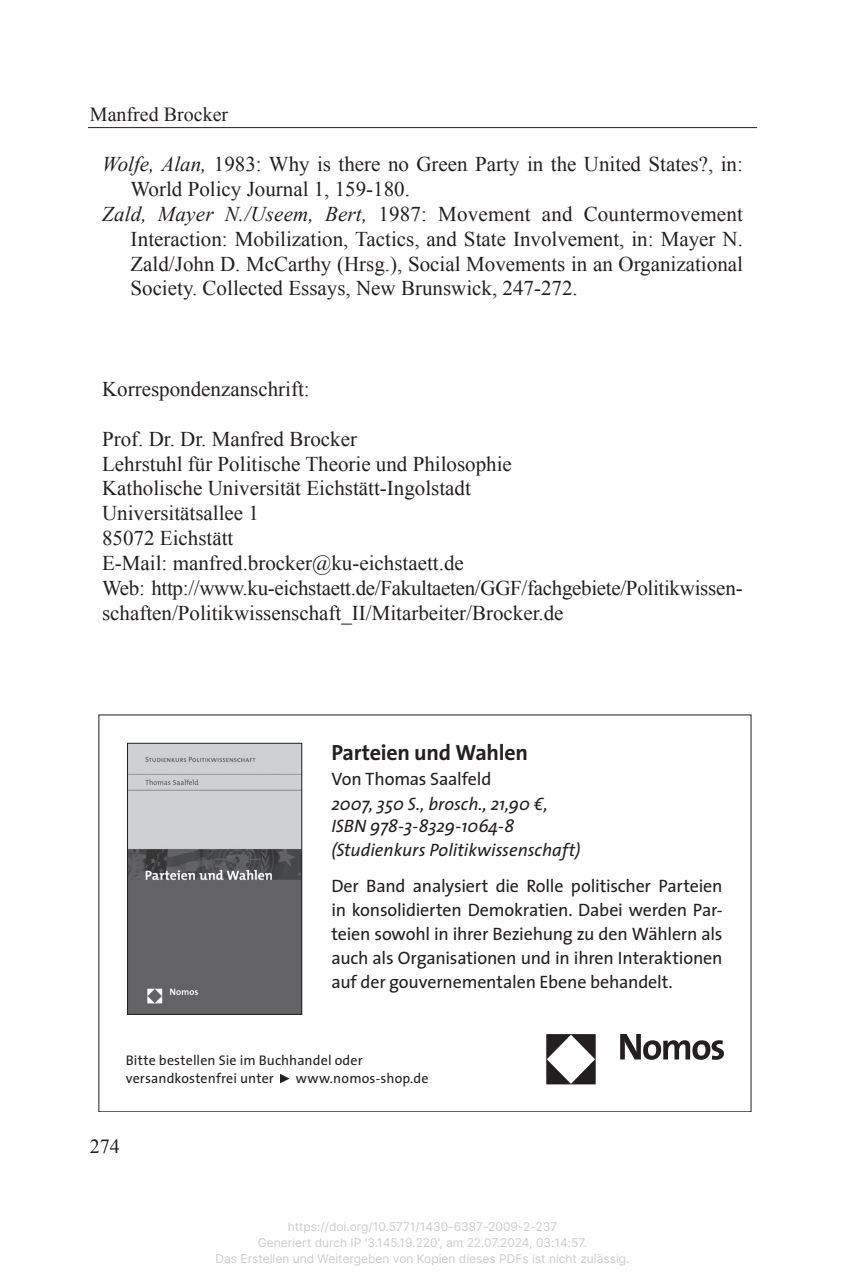
<style>
.page{position:relative;width:845px;height:1287px;background:#fff}
.page>*{position:absolute;margin:0;border:0;box-sizing:border-box;transform-origin:0 0}
.t1{font:700 22px "The Sans";letter-spacing:-.015em;color:#231f20}
.t2{font:21px/25px "Times New Roman";color:#231f20}
.t3{font:20px "Times New Roman";color:#231f20}
.t4{font:18px/24px "The Sans";letter-spacing:-.01em;color:#231f20;text-align:justify}
.t5{font:italic 18px/22px "The Sans";color:#231f20}
.t6{font:14px/18px "The Sans";letter-spacing:.01em;color:#231f20}
.t7{font:12px/16px "Inter";color:#ccc;text-align:center}
.s1{font-style:italic}
</style>
<div class="page">
<hr style="left:88px;top:127px;width:669px;height:1px;background:#231f20">
<img style="left:129px;top:745px;width:171px;height:268px">
<div style="left:127px;top:743px;width:175px;height:272px;border:1px solid #231f20"></div>
<img style="left:546px;top:1034px;width:178px;height:51px">
<svg style="left:280px;top:1074px;width:10px;height:9px"></svg>
<p class="t3" style="left:90px;top:101px;width:140px">Manfred Brocker</p>
<p class="t2" style="left:102px;top:151px;width:642px"><span class="s1">Wolfe, Alan,</span> 1983: Why is there no Green Party in the United States?, in:</p>
<p class="t2" style="left:130px;top:176px;width:281px">World Policy Journal 1, 159-180.</p>
<p class="t2" style="left:102px;top:201px;width:642px"><span class="s1">Zald, Mayer N./Useem, Bert,</span> 1987: Movement and Countermovement</p>
<p class="t2" style="left:130px;top:226px;width:614px">Interaction: Mobilization, Tactics, and State Involvement, in: Mayer N.</p>
<p class="t2" style="left:130px;top:251px;width:614px">Zald/John D. McCarthy (Hrsg.), Social Movements in an Organizational</p>
<p class="t2" style="left:130px;top:276px;width:449px">Society. Collected Essays, New Brunswick, 247-272.</p>
<p class="t2" style="left:102px;top:376px;width:209px">Korrespondenzanschrift:</p>
<p class="t2" style="left:102px;top:426px;width:642px">Prof. Dr. Dr. Manfred Brocker<br>Lehrstuhl für Politische Theorie und Philosophie<br>Katholische Universität Eichstätt-Ingolstadt<br>Universitätsallee 1<br>85072 Eichstätt<br>E-Mail: manfred.brocker@ku-eichstaett.de<br>Web: http://www.ku-eichstaett.de/Fakultaeten/GGF/fachgebiete/Politikwissen&shy;schaften/Politikwissenschaft_II/Mitarbeiter/Brocker.de</p>
<p class="t1" style="left:331px;top:738px;width:198px">Parteien und Wahlen</p>
<p class="t4" style="left:331px;top:767px;width:161px">Von Thomas Saalfeld</p>
<p class="t5" style="left:331px;top:793px;width:218px">2007, 350 S., brosch., 21,90 €,<br>ISBN 978-3-8329-1064-8</p>
<p class="t5" style="left:331px;top:839px;width:250px">(Studienkurs Politikwissenschaft)</p>
<p class="t4" style="left:331px;top:874px;width:393px">Der Band analysiert die Rolle politischer Parteien in konsolidierten Demokratien. Dabei werden Par&shy;teien sowohl in ihrer Beziehung zu den Wählern als auch als Organisationen und in ihren Interaktionen auf der gouvernementalen Ebene behandelt.</p>
<p class="t6" style="left:126px;top:1052px;width:238px">Bitte bestellen Sie im Buchhandel oder versandkostenfrei unter</p>
<p class="t6" style="left:296px;top:1070px;width:134px">www.nomos-shop.de</p>
<p class="t3" style="left:90px;top:1132px;width:31px">274</p>
<p class="t7" style="left:215px;top:1219px;width:415px">https://doi.org/10.5771/1430-6387-2009-2-237<br>Generiert durch IP '3.145.19.220', am 22.07.2024, 03:14:57.<br>Das Erstellen und Weitergeben von Kopien dieses PDFs ist nicht zulässig.</p>
</div>
